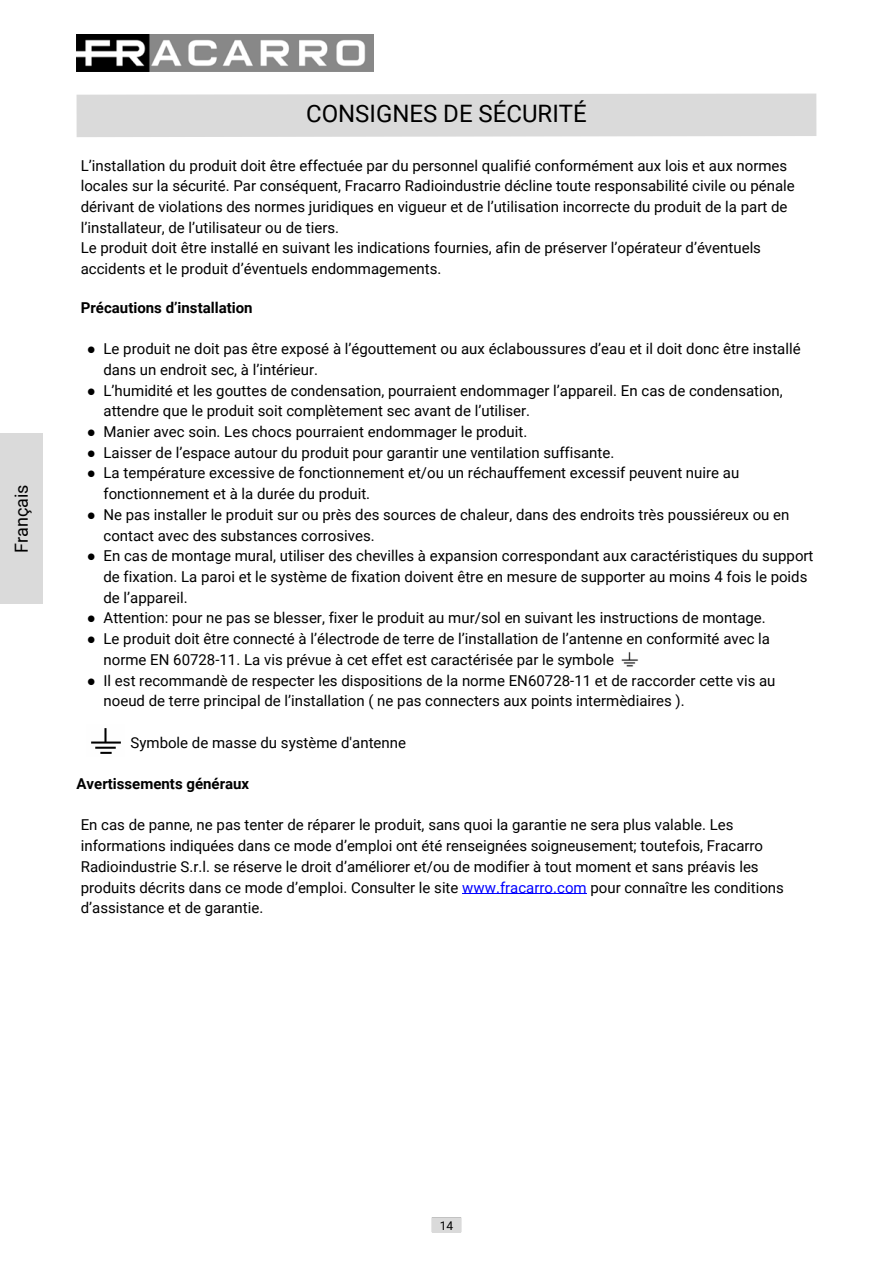
<style>
.page{position:relative;width:893px;height:1263px;background:#fff}
.page>*{position:absolute;margin:0;border:0;box-sizing:border-box;transform-origin:0 0}
.t1{font:24px "Roboto";color:#000}
.t2{font:18px "Roboto";color:#000}
.t3{font:15px/20.7px "Roboto";color:#000}
.t4{font:700 15px "Roboto";color:#000}
.t5{font:12px "Roboto";color:#000}
.s1{font-family:"Times New Roman"}
.s2{color:#00f}
</style>
<div class="page">
<img style="left:77px;top:34px;width:297px;height:37px">
<div style="left:432px;top:1217px;width:29px;height:15px;border:1px solid #9e9e9e"></div>
<div style="left:432px;top:1218px;width:29px;height:14px;background:#dadada"></div>
<div style="left:76px;top:93px;width:741px;height:44px;background:#dadada"></div>
<hr style="left:462px;top:893px;width:125px;height:1px;background:#00f">
<img style="left:621px;top:652px;width:17px;height:15px">
<img style="left:91px;top:728px;width:30px;height:26px">
<div style="left:0;top:434px;width:42px;height:170px;background:#dadada"></div>
<p class="t2" style="left:14px;top:553px;width:70px;rotate:-90deg">Français</p>
<h1 class="t1" style="left:306px;top:104px;width:282px">CONSIGNES DE SÉCURITÉ</h1>
<p class="t3" style="left:81px;top:157px;width:716px">L’installation du produit doit être effectuée par du personnel qualifié conformément aux lois et aux normes locales sur la sécurité. Par conséquent, Fracarro Radioindustrie décline toute responsabilité civile ou pénale dérivant de violations des normes juridiques en vigueur et de l’utilisation incorrecte du produit de la part de l’installateur, de l’utilisateur ou de tiers.<br>Le produit doit être installé en suivant les indications fournies, afin de préserver l’opérateur d’éventuels accidents et le produit d’éventuels endommagements.</p>
<p class="t4" style="left:81px;top:302px;width:173px">Précautions d’installation</p>
<p class="t3" style="left:104px;top:340px;width:699px;text-indent:-17px"><span class="s1">●</span> Le produit ne doit pas être exposé à l’égouttement ou aux éclaboussures d’eau et il doit donc être installé dans un endroit sec, à l’intérieur.</p>
<p class="t3" style="left:104px;top:382px;width:681px;text-indent:-17px"><span class="s1">●</span> L’humidité et les gouttes de condensation, pourraient endommager l’appareil. En cas de condensation, attendre que le produit soit complètement sec avant de l’utiliser.</p>
<p class="t3" style="left:87px;top:423px;width:442px"><span class="s1">●</span> Manier avec soin. Les chocs pourraient endommager le produit.</p>
<p class="t3" style="left:87px;top:444px;width:529px"><span class="s1">●</span> Laisser de l’espace autour du produit pour garantir une ventilation suffisante.</p>
<p class="t3" style="left:104px;top:464px;width:637px;text-indent:-17px"><span class="s1">●</span> La température excessive de fonctionnement et/ou un réchauffement excessif peuvent nuire au fonctionnement et à la durée du produit.</p>
<p class="t3" style="left:104px;top:506px;width:687px;text-indent:-17px"><span class="s1">●</span> Ne pas installer le produit sur ou près des sources de chaleur, dans des endroits très poussiéreux ou en contact avec des substances corrosives.</p>
<p class="t3" style="left:104px;top:547px;width:711px;text-indent:-17px"><span class="s1">●</span> En cas de montage mural, utiliser des chevilles à expansion correspondant aux caractéristiques du support de fixation. La paroi et le système de fixation doivent être en mesure de supporter au moins 4 fois le poids de l’appareil.</p>
<p class="t3" style="left:87px;top:609px;width:681px"><span class="s1">●</span> Attention: pour ne pas se blesser, fixer le produit au mur/sol en suivant les instructions de montage.</p>
<p class="t3" style="left:104px;top:630px;width:668px;text-indent:-17px"><span class="s1">●</span> Le produit doit être connecté à l’électrode de terre de l’installation de l’antenne en conformité avec la norme EN 60728-11. La vis prévue à cet effet est caractérisée par le symbole</p>
<p class="t3" style="left:104px;top:671px;width:673px;text-indent:-17px"><span class="s1">●</span> Il est recommandè de respecter les dispositions de la norme EN60728-11 et de raccorder cette vis au noeud de terre principal de l’installation ( ne pas connecters aux points intermèdiaires ).</p>
<p class="t3" style="left:131px;top:733px;width:277px">Symbole de masse du système d'antenne</p>
<p class="t4" style="left:77px;top:778px;width:174px">Avertissements généraux</p>
<p class="t3" style="left:81px;top:816px;width:705px">En cas de panne, ne pas tenter de réparer le produit, sans quoi la garantie ne sera plus valable. Les informations indiquées dans ce mode d’emploi ont été renseignées soigneusement; toutefois, Fracarro Radioindustrie S.r.l. se réserve le droit d’améliorer et/ou de modifier à tout moment et sans préavis les produits décrits dans ce mode d’emploi. Consulter le site <span class="s2">www.fracarro.com</span> pour connaître les conditions d’assistance et de garantie.</p>
<p class="t5" style="left:440px;top:1220px;width:15px">14</p>
</div>
